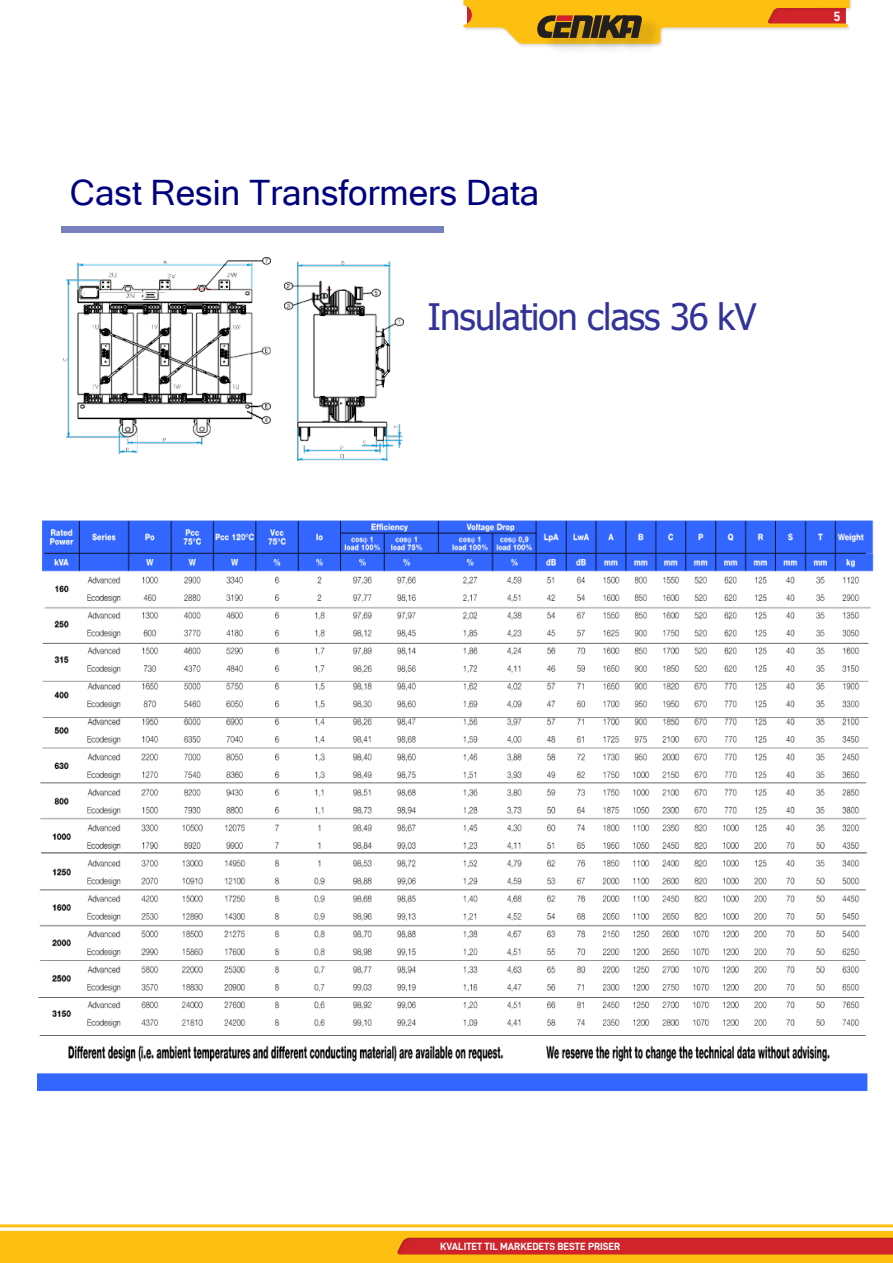
<style>
.page{position:relative;width:893px;height:1263px;background:#fff}
.page>*{position:absolute;margin:0;border:0;box-sizing:border-box;transform-origin:0 0}
.t1{font:36.45px "Tahoma";letter-spacing:-.025em;color:#323299}
.t2{font:35.1px "Microsoft Sans Serif";color:#00007f}
.t3{font:13.5px "D DIN Bold";color:#fff}
.t4{font:10.5px "D DIN Bold";color:#fff}
</style>
<div class="page">
<div style="left:0;top:1230px;width:893px;height:33px;background:#fdf4dc"></div>
<svg style="left:0;top:1231px;width:893px;height:32px;background:#ef9218"></svg>
<hr style="left:0;top:1224px;width:893px;height:3px;background:#fdc011">
<div style="left:542px;top:15px;width:121px;height:40px;background:#231f20;opacity:.18"></div>
<svg style="left:463px;top:0;width:389px;height:44px"></svg>
<img style="left:38px;top:520px;width:836px;height:572px">
<img style="left:64px;top:258px;width:206px;height:195px">
<img style="left:284px;top:261px;width:120px;height:200px">
<p class="t2" style="left:70px;top:170px;width:471px">Cast Resin Transformers Data</p>
<p class="t1" style="left:427px;top:292px;width:331px">Insulation class 36 kV</p>
<p class="t3" style="left:834px;top:9px;width:8px">5</p>
<p class="t4" style="left:440px;top:1240px;width:182px">KVALITET TIL MARKEDETS BESTE PRISER</p>
</div>
